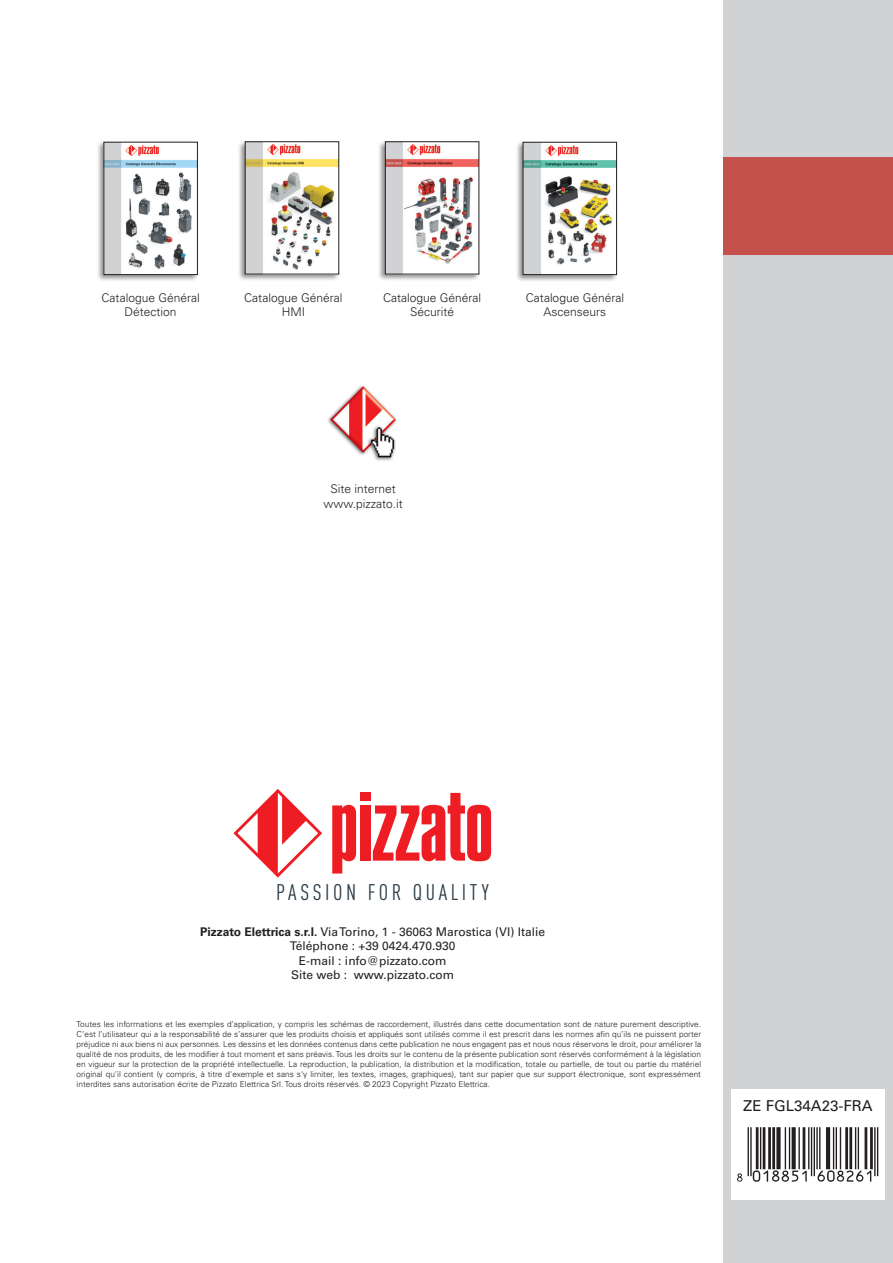
<style>
.page{position:relative;width:893px;height:1263px;background:#fff}
.page>*{position:absolute;margin:0;border:0;box-sizing:border-box;transform-origin:0 0}
.t1{font:condensed 22.35px "DIN Pro";letter-spacing:.16em;color:#2a3b46}
.t2{font:15px "Univers";color:#231f20}
.t3{font:12px/14.4px "Univers";color:#231f20;text-align:center}
.t4{font:300 12px/14.4px "Univers";color:#231f20;text-align:center}
.t5{font:300 8.25px/9.9px "Univers";color:#231f20;text-align:justify}
.s1{font-weight:700}
</style>
<div class="page">
<div style="left:723px;top:0;width:170px;height:1263px;background:#d1d2d4"></div>
<div style="left:731px;top:1089px;width:153px;height:111px;background:#fff"></div>
<div style="left:723px;top:157px;width:170px;height:98px;background:#c5514d"></div>
<svg style="left:233px;top:789px;width:89px;height:88px"></svg>
<div style="left:360px;top:793px;width:11px;height:8px;background:#ee1d23"></div>
<div style="left:360px;top:805px;width:11px;height:56px;background:#ee1d23"></div>
<svg style="left:332px;top:805px;width:24px;height:68px"></svg>
<svg style="left:373px;top:793px;width:118px;height:68px"></svg>
<img style="left:328px;top:385px;width:69px;height:76px">
<div style="left:96px;top:140px;width:103px;height:142px;background:#231f20;opacity:.5"></div>
<img style="left:106px;top:144px;width:89px;height:129px">
<div style="left:237px;top:140px;width:104px;height:141px;background:#231f20;opacity:.5"></div>
<img style="left:247px;top:144px;width:90px;height:128px">
<div style="left:245px;top:142px;width:94px;height:132px;border:1px solid #231f20"></div>
<div style="left:515px;top:140px;width:103px;height:142px;background:#231f20;opacity:.5"></div>
<img style="left:525px;top:144px;width:90px;height:129px">
<div style="left:523px;top:142px;width:94px;height:133px;border:1px solid #231f20"></div>
<div style="left:378px;top:140px;width:103px;height:141px;background:#231f20;opacity:.5"></div>
<img style="left:387px;top:144px;width:90px;height:128px">
<div style="left:385px;top:142px;width:94px;height:132px;border:1px solid #231f20"></div>
<svg style="left:737px;top:1173px;width:5px;height:9px"></svg>
<hr style="left:747px;top:1127px;width:2px;height:49px;background:#231f20">
<hr style="left:750px;top:1127px;width:2px;height:49px;background:#231f20">
<svg style="left:753px;top:1127px;width:56px;height:55px"></svg>
<hr style="left:811px;top:1127px;width:1px;height:49px;background:#231f20">
<hr style="left:814px;top:1127px;width:1px;height:49px;background:#231f20">
<svg style="left:816px;top:1127px;width:57px;height:55px"></svg>
<hr style="left:874px;top:1127px;width:2px;height:49px;background:#231f20">
<hr style="left:877px;top:1127px;width:1px;height:49px;background:#231f20">
<h3 class="t4" style="left:101px;top:291px;width:100px">Catalogue Général<br>Détection</h3>
<h3 class="t4" style="left:244px;top:291px;width:100px">Catalogue Général<br>HMI</h3>
<h3 class="t4" style="left:383px;top:291px;width:100px">Catalogue Général<br>Sécurité</h3>
<h3 class="t4" style="left:526px;top:291px;width:100px">Catalogue Général<br>Ascenseurs</h3>
<h3 class="t4" style="left:324px;top:482px;width:81px">Site internet www.pizzato.it</h3>
<h1 class="t1" style="left:276px;top:876px;width:214px">PASSION FOR QUALITY</h1>
<h3 class="t3" style="left:200px;top:924px;width:347px"><span class="s1">Pizzato Elettrica s.r.l.</span> Via Torino, 1 - 36063 Marostica (VI) Italie Téléphone : +39 0424.470.930<br>E-mail : info@pizzato.com<br>Site web : www.pizzato.com</h3>
<p class="t5" style="left:77px;top:1019px;width:626px">Toutes les informations et les exemples d’application, y compris les schémas de raccordement, illustrés dans cette documentation sont de nature purement descriptive.<br>C’est l’utilisateur qui a la responsabilité de s’assurer que les produits choisis et appliqués sont utilisés comme il est prescrit dans les normes afin qu’ils ne puissent porter préjudice ni aux biens ni aux personnes. Les dessins et les données contenus dans cette publication ne nous engagent pas et nous nous réservons le droit, pour améliorer la qualité de nos produits, de les modifier à tout moment et sans préavis. Tous les droits sur le contenu de la présente publication sont réservés conformément à la législation en vigueur sur la protection de la propriété intellectuelle. La reproduction, la publication, la distribution et la modification, totale ou partielle, de tout ou partie du matériel original qu'il contient (y compris, à titre d'exemple et sans s'y limiter, les textes, images, graphiques), tant sur papier que sur support électronique, sont expressément interdites sans autorisation écrite de Pizzato Elettrica Srl. Tous droits réservés. © 2023 Copyright Pizzato Elettrica.</p>
<h2 class="t2" style="left:743px;top:1097px;width:131px">ZE FGL34A23-FRA</h2>
</div>
